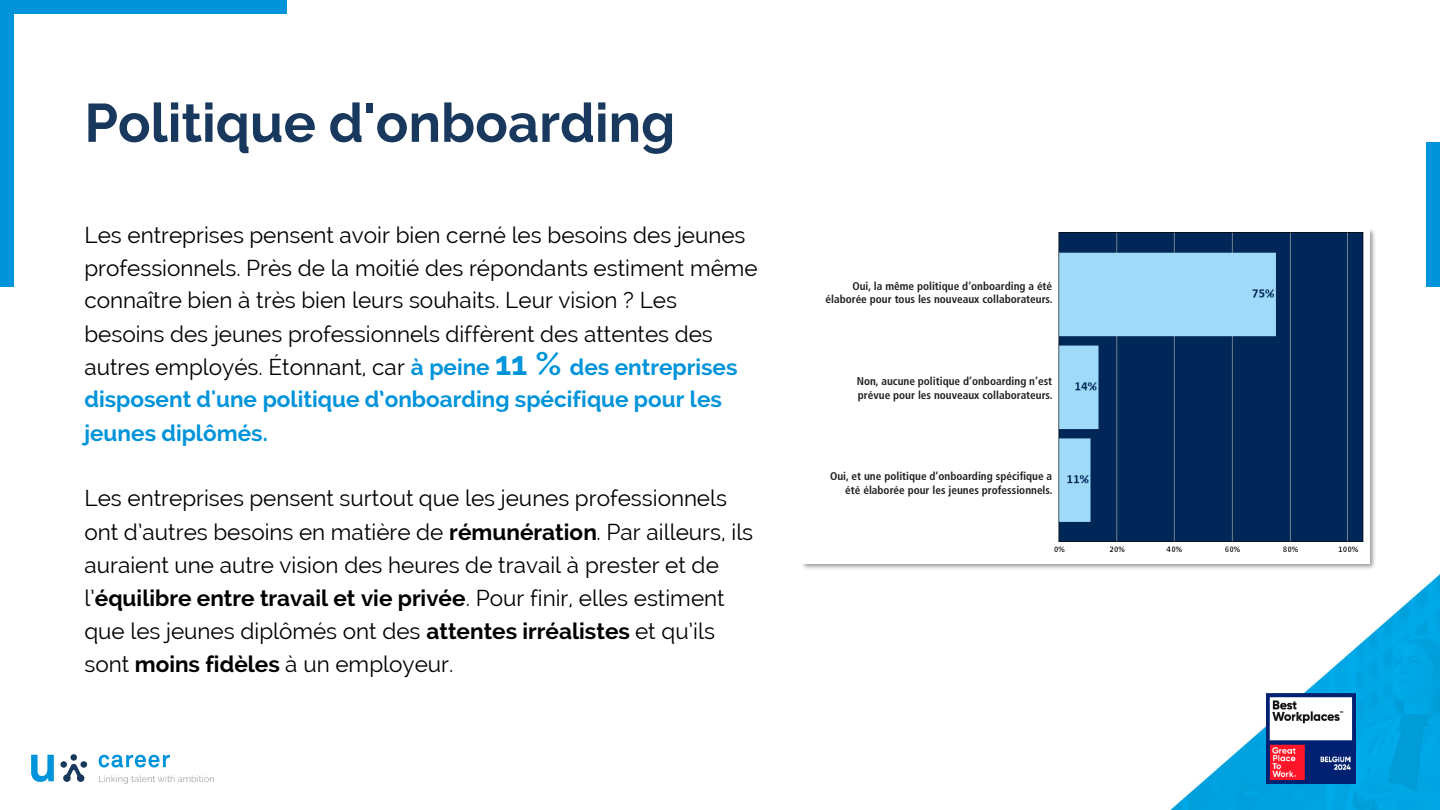
<style>
.page{position:relative;width:1440px;height:810px;background:#fff}
.page>*{position:absolute;margin:0;border:0;box-sizing:border-box;transform-origin:0 0}
.t1{font:700 54px "Raleway";color:#18395d}
.t2{font:22.5px/33px "Raleway";color:#000}
.t3{font:700 condensed 11.25px/13.5px "Frutiger LT Std";color:#231f20;text-align:right}
.s1{font-weight:700;color:#0194da}
.s2{font-weight:700;font-size:33px;color:#0194da}
.s3{font-weight:700}
</style>
<div class="page">
<img style="left:31px;top:574px;width:1409px;height:236px">
<div style="left:60px;top:761px;width:7px;height:7px;background:#18395d;border-radius:50%"></div>
<div style="left:80px;top:761px;width:7px;height:7px;background:#18395d;border-radius:50%"></div>
<div style="left:70px;top:754px;width:7px;height:7px;background:#18395d;border-radius:50%"></div>
<svg style="left:63px;top:764px;width:22px;height:18px"></svg>
<svg style="left:31px;top:755px;width:23px;height:27px"></svg>
<svg style="left:99px;top:755px;width:71px;height:13px"></svg>
<svg style="left:99px;top:775px;width:115px;height:9px"></svg>
<img style="left:1266px;top:693px;width:90px;height:91px">
<div style="left:1426px;top:142px;width:14px;height:145px;background:#0194da"></div>
<div style="left:0;top:0;width:14px;height:287px;background:#0194da"></div>
<div style="left:0;top:0;width:287px;height:14px;background:#0194da"></div>
<img style="left:802px;top:229px;width:573px;height:340px">
<img style="left:802px;top:229px;width:568px;height:335px">
<div style="left:802px;top:229px;width:256px;height:311px;background:#fff"></div>
<h1 class="t1" style="left:84px;top:92px;width:592px">Politique d'onboarding</h1>
<p class="t2" style="left:84px;top:218px;width:675px">Les entreprises pensent avoir bien cerné les besoins des jeunes professionnels. Près de la moitié des répondants estiment même connaître bien à très bien leurs souhaits. Leur vision ? Les besoins des jeunes professionnels diffèrent des attentes des autres employés. Étonnant, car <span class="s1">à peine</span> <span class="s2">11 %</span> <span class="s1">des entreprises disposent d'une politique d’onboarding spécifique pour les jeunes diplômés.</span></p>
<p class="t2" style="left:84px;top:482px;width:670px">Les entreprises pensent surtout que les jeunes professionnels ont d’autres besoins en matière de <span class="s3">rémunération</span>. Par ailleurs, ils auraient une autre vision des heures de travail à prester et de l’<span class="s3">équilibre entre travail et vie privée</span>. Pour finir, elles estiment que les jeunes diplômés ont des <span class="s3">attentes irréalistes</span> et qu’ils sont <span class="s3">moins fidèles</span> à un employeur.</p>
<p class="t3" style="left:826px;top:279px;width:229px">Oui, la même politique d’onboarding a été élaborée pour tous les nouveaux collaborateurs.</p>
<p class="t3" style="left:857px;top:375px;width:197px;text-align:left">Non, aucune politique d’onboarding n’est prévue pour les nouveaux collaborateurs.</p>
<p class="t3" style="left:830px;top:470px;width:224px">Oui, et une politique d’onboarding spécifique a été élaborée pour les jeunes professionnels.</p>
</div>
